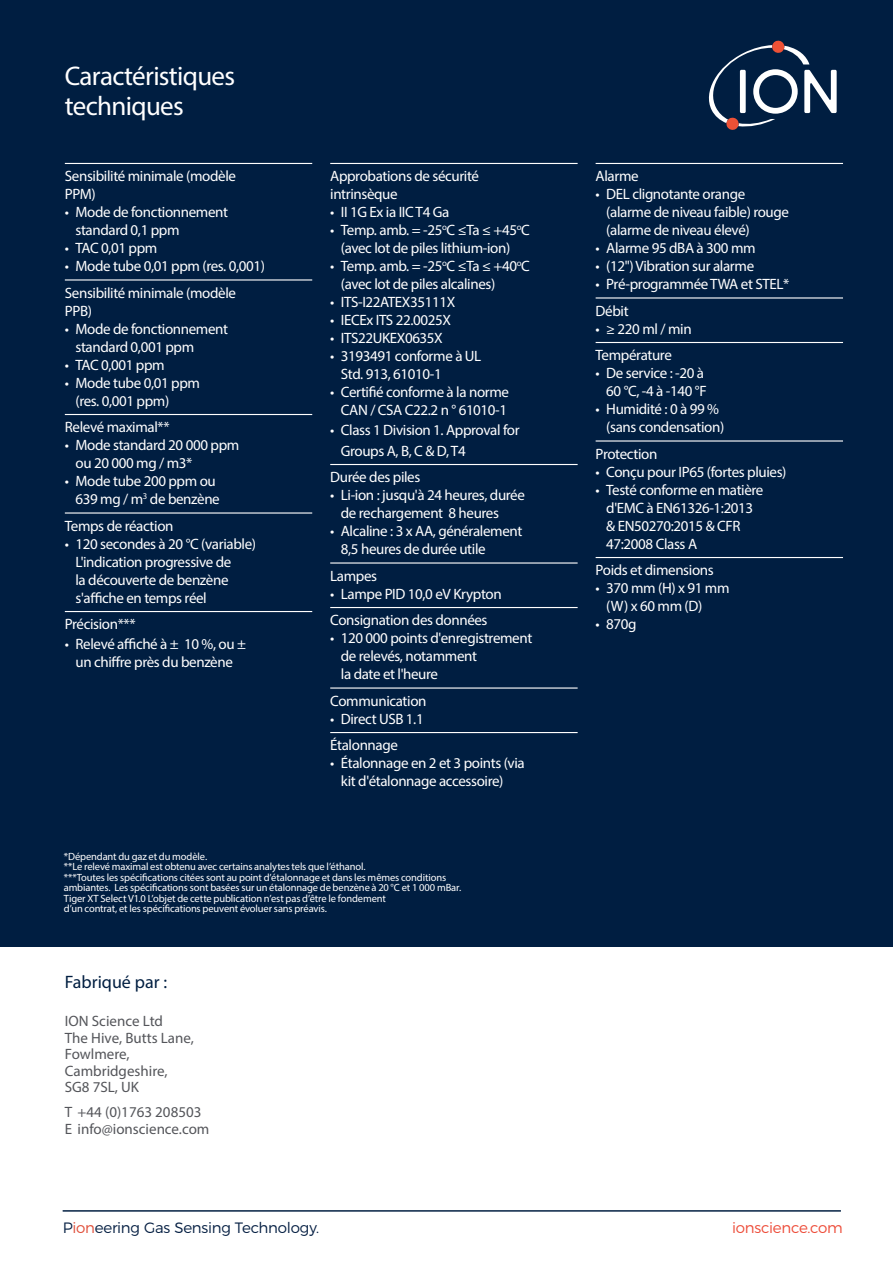
<style>
.page{position:relative;width:893px;height:1263px;background:#fff}
.page>*{position:absolute;margin:0;border:0;box-sizing:border-box;transform-origin:0 0}
.Subhead_1{font:27px/30px "Myriad Pro";letter-spacing:-.025em;color:#fff}
.t1{font:18px "Myriad Pro";color:#001e41}
.Techspec__Subhead_1{font:15px/18px "Myriad Pro";letter-spacing:-.025em;color:#fff}
.t2{font:15px/16.5px "Myriad Pro";color:#54555a}
.t3{font:300 15px "Montserrat";letter-spacing:-.02em;color:#041e42}
.t4{font:300 15px "Montserrat";letter-spacing:-.02em;color:#ed4b38}
.TechSpec__smallprint{font:10.5px/10.5px "Myriad Pro";letter-spacing:-.01em;color:#fff}
.s1{color:#e04e39}
</style>
<div class="page">
<div style="left:0;top:0;width:893px;height:946px;background:#001e41"></div>
<hr style="left:63px;top:1210px;width:778px;height:1px;background:#001e41">
<svg style="left:708px;top:40px;width:129px;height:90px"></svg>
<hr style="left:65px;top:163px;width:247px;height:1px;background:#fff">
<hr style="left:65px;top:279px;width:247px;height:2px;background:#fff">
<hr style="left:65px;top:414px;width:247px;height:1px;background:#fff">
<hr style="left:65px;top:512px;width:247px;height:2px;background:#fff">
<hr style="left:65px;top:611px;width:247px;height:1px;background:#fff">
<hr style="left:330px;top:163px;width:248px;height:1px;background:#fff">
<hr style="left:330px;top:464px;width:248px;height:1px;background:#fff">
<hr style="left:330px;top:562px;width:248px;height:2px;background:#fff">
<hr style="left:330px;top:607px;width:248px;height:1px;background:#fff">
<hr style="left:330px;top:687px;width:248px;height:2px;background:#fff">
<hr style="left:330px;top:732px;width:248px;height:1px;background:#fff">
<hr style="left:596px;top:163px;width:247px;height:1px;background:#fff">
<hr style="left:596px;top:297px;width:247px;height:2px;background:#fff">
<hr style="left:596px;top:342px;width:247px;height:1px;background:#fff">
<hr style="left:596px;top:440px;width:247px;height:2px;background:#fff">
<hr style="left:596px;top:557px;width:247px;height:1px;background:#fff">
<p class="Subhead_1" style="left:65px;top:61px;width:172px">Caractéristiques techniques</p>
<p class="Techspec__Subhead_1" style="left:65px;top:167px;width:173px">Sensibilité minimale (modèle<br>PPM)</p>
<p class="Techspec__Subhead_1" style="left:75px;top:203px;width:154px;text-indent:-11px">• Mode de fonctionnement standard 0,1 ppm</p>
<p class="Techspec__Subhead_1" style="left:65px;top:239px;width:94px">• TAC 0,01 ppm</p>
<p class="Techspec__Subhead_1" style="left:65px;top:257px;width:202px">• Mode tube 0,01 ppm (res. 0,001)</p>
<p class="Techspec__Subhead_1" style="left:65px;top:283px;width:173px">Sensibilité minimale (modèle<br>PPB)</p>
<p class="Techspec__Subhead_1" style="left:75px;top:319px;width:154px;text-indent:-11px">• Mode de fonctionnement standard 0,001 ppm</p>
<p class="Techspec__Subhead_1" style="left:65px;top:355px;width:101px">• TAC 0,001 ppm</p>
<p class="Techspec__Subhead_1" style="left:75px;top:373px;width:126px;text-indent:-11px">• Mode tube 0,01 ppm (res. 0,001 ppm)</p>
<p class="Techspec__Subhead_1" style="left:65px;top:418px;width:106px">Relevé maximal**</p>
<p class="Techspec__Subhead_1" style="left:75px;top:436px;width:165px;text-indent:-11px">• Mode standard 20 000 ppm ou 20 000 mg / m3*</p>
<p class="Techspec__Subhead_1" style="left:65px;top:472px;width:156px;text-align:right">• Mode tube 200 ppm ou<br>639 mg / m<sup>3</sup> de benzène</p>
<p class="Techspec__Subhead_1" style="left:65px;top:516px;width:110px">Temps de réaction</p>
<p class="Techspec__Subhead_1" style="left:75px;top:534px;width:182px;text-indent:-11px">• 120 secondes à 20 °C (variable)<br>L'indication progressive de<br>la découverte de benzène s'affiche en temps réel</p>
<p class="Techspec__Subhead_1" style="left:65px;top:615px;width:72px">Précision***</p>
<p class="Techspec__Subhead_1" style="left:65px;top:635px;width:183px;text-align:center">• Relevé affiché à ± 10 %, ou ± un chiffre près du benzène</p>
<p class="Techspec__Subhead_1" style="left:330px;top:167px;width:150px">Approbations de sécurité intrinsèque</p>
<p class="Techspec__Subhead_1" style="left:330px;top:203px;width:121px">• II 1G Ex ia IIC T4 Ga</p>
<p class="Techspec__Subhead_1" style="left:341px;top:221px;width:191px;text-indent:-11px">• Temp. amb. = -25<sup>o</sup>C ≤Ta ≤ +45<sup>o</sup>C (avec lot de piles lithium-ion)</p>
<p class="Techspec__Subhead_1" style="left:341px;top:257px;width:191px;text-indent:-11px">• Temp. amb. = -25<sup>o</sup>C ≤Ta ≤ +40<sup>o</sup>C (avec lot de piles alcalines)</p>
<p class="Techspec__Subhead_1" style="left:330px;top:293px;width:127px">• ITS-I22ATEX35111X</p>
<p class="Techspec__Subhead_1" style="left:330px;top:311px;width:122px">• IECEx ITS 22.0025X</p>
<p class="Techspec__Subhead_1" style="left:330px;top:329px;width:114px">• ITS22UKEX0635X</p>
<p class="Techspec__Subhead_1" style="left:341px;top:347px;width:142px;text-indent:-11px">• 3193491 conforme à UL<br>Std. 913, 61010-1</p>
<p class="Techspec__Subhead_1" style="left:330px;top:383px;width:180px;text-align:center">• Certifié conforme à la norme<br>CAN / CSA C22.2 n ° 61010-1</p>
<p class="Techspec__Subhead_1" style="left:341px;top:420px;width:180px;line-height:20.2px;text-indent:-11px">• Class 1 Division 1. Approval for<br>Groups A, B, C &amp; D, T4</p>
<p class="Techspec__Subhead_1" style="left:330px;top:468px;width:92px">Durée des piles</p>
<p class="Techspec__Subhead_1" style="left:341px;top:486px;width:186px;text-indent:-11px">• Li-ion : jusqu'à 24 heures, durée de rechargement 8 heures</p>
<p class="Techspec__Subhead_1" style="left:341px;top:522px;width:183px;text-indent:-11px">• Alcaline : 3 x AA, généralement<br>8,5 heures de durée utile</p>
<p class="Techspec__Subhead_1" style="left:330px;top:566px;width:48px">Lampes</p>
<p class="Techspec__Subhead_1" style="left:330px;top:584px;width:173px">• Lampe PID 10,0 eV Krypton</p>
<p class="Techspec__Subhead_1" style="left:330px;top:611px;width:159px">Consignation des données</p>
<p class="Techspec__Subhead_1" style="left:341px;top:629px;width:193px;text-indent:-11px">• 120 000 points d'enregistrement de relevés, notamment<br>la date et l'heure</p>
<p class="Techspec__Subhead_1" style="left:330px;top:691px;width:98px">Communication</p>
<p class="Techspec__Subhead_1" style="left:330px;top:709px;width:95px">• Direct USB 1.1</p>
<p class="Techspec__Subhead_1" style="left:330px;top:736px;width:69px">Étalonnage</p>
<p class="Techspec__Subhead_1" style="left:341px;top:754px;width:185px;text-indent:-11px">• Étalonnage en 2 et 3 points (via kit d'étalonnage accessoire)</p>
<p class="TechSpec__smallprint" style="left:64px;top:851px;width:145px">*Dépendant du gaz et du modèle.</p>
<p class="TechSpec__smallprint" style="left:64px;top:861px;width:303px">**Le relevé maximal est obtenu avec certains analytes tels que l’éthanol.</p>
<p class="TechSpec__smallprint" style="left:64px;top:872px;width:399px">***Toutes les spécifications citées sont au point d’étalonnage et dans les mêmes conditions ambiantes. Les spécifications sont basées sur un étalonnage de benzène à 20 °C et 1 000 mBar.</p>
<p class="TechSpec__smallprint" style="left:64px;top:893px;width:324px">Tiger XT Select V1.0 L’objet de cette publication n’est pas d’être le fondement d’un contrat, et les spécifications peuvent évoluer sans préavis.</p>
<p class="t1" style="left:65px;top:971px;width:104px">Fabriqué par :</p>
<p class="t2" style="left:65px;top:1013px;width:100px">ION Science Ltd</p>
<p class="t2" style="left:65px;top:1029px;width:131px">The Hive, Butts Lane,<br>Fowlmere,<br>Cambridgeshire,<br>SG8 7SL, UK</p>
<p class="t2" style="left:65px;top:1104px;width:138px">T +44 (0)1763 208503</p>
<p class="t2" style="left:65px;top:1120px;width:146px">E info@ionscience.com</p>
<p class="Techspec__Subhead_1" style="left:596px;top:167px;width:45px">Alarme</p>
<p class="Techspec__Subhead_1" style="left:606px;top:185px;width:184px;text-indent:-11px">• DEL clignotante orange (alarme de niveau faible) rouge (alarme de niveau élevé)</p>
<p class="Techspec__Subhead_1" style="left:596px;top:239px;width:162px">• Alarme 95 dBA à 300 mm</p>
<p class="Techspec__Subhead_1" style="left:596px;top:257px;width:160px">• (12") Vibration sur alarme</p>
<p class="Techspec__Subhead_1" style="left:596px;top:275px;width:195px">• Pré-programmée TWA et STEL*</p>
<p class="Techspec__Subhead_1" style="left:596px;top:301px;width:35px">Débit</p>
<p class="Techspec__Subhead_1" style="left:596px;top:319px;width:98px">• ≥ 220 ml / min</p>
<p class="Techspec__Subhead_1" style="left:596px;top:346px;width:78px">Température</p>
<p class="Techspec__Subhead_1" style="left:596px;top:364px;width:113px;text-align:right">• De service : -20 à<br>60 °C, -4 à -140 °F</p>
<p class="Techspec__Subhead_1" style="left:606px;top:400px;width:120px;text-indent:-11px">• Humidité : 0 à 99 % (sans condensation)</p>
<p class="Techspec__Subhead_1" style="left:596px;top:444px;width:63px">Protection</p>
<p class="Techspec__Subhead_1" style="left:596px;top:462px;width:192px">• Conçu pour IP65 (fortes pluies)</p>
<p class="Techspec__Subhead_1" style="left:606px;top:480px;width:159px;text-indent:-11px">• Testé conforme en matière d'EMC à EN61326-1:2013 &amp; EN50270:2015 &amp; CFR<br>47:2008 Class A</p>
<p class="Techspec__Subhead_1" style="left:596px;top:561px;width:120px">Poids et dimensions</p>
<p class="Techspec__Subhead_1" style="left:606px;top:579px;width:125px;text-indent:-11px">• 370 mm (H) x 91 mm (W) x 60 mm (D)</p>
<p class="Techspec__Subhead_1" style="left:596px;top:615px;width:42px">• 870g</p>
<p class="t3" style="left:63px;top:1215px;width:258px">P<span class="s1">ion</span>eering Gas Sensing Technology.</p>
<p class="t4" style="left:732px;top:1215px;width:112px">ionscience.com</p>
</div>
